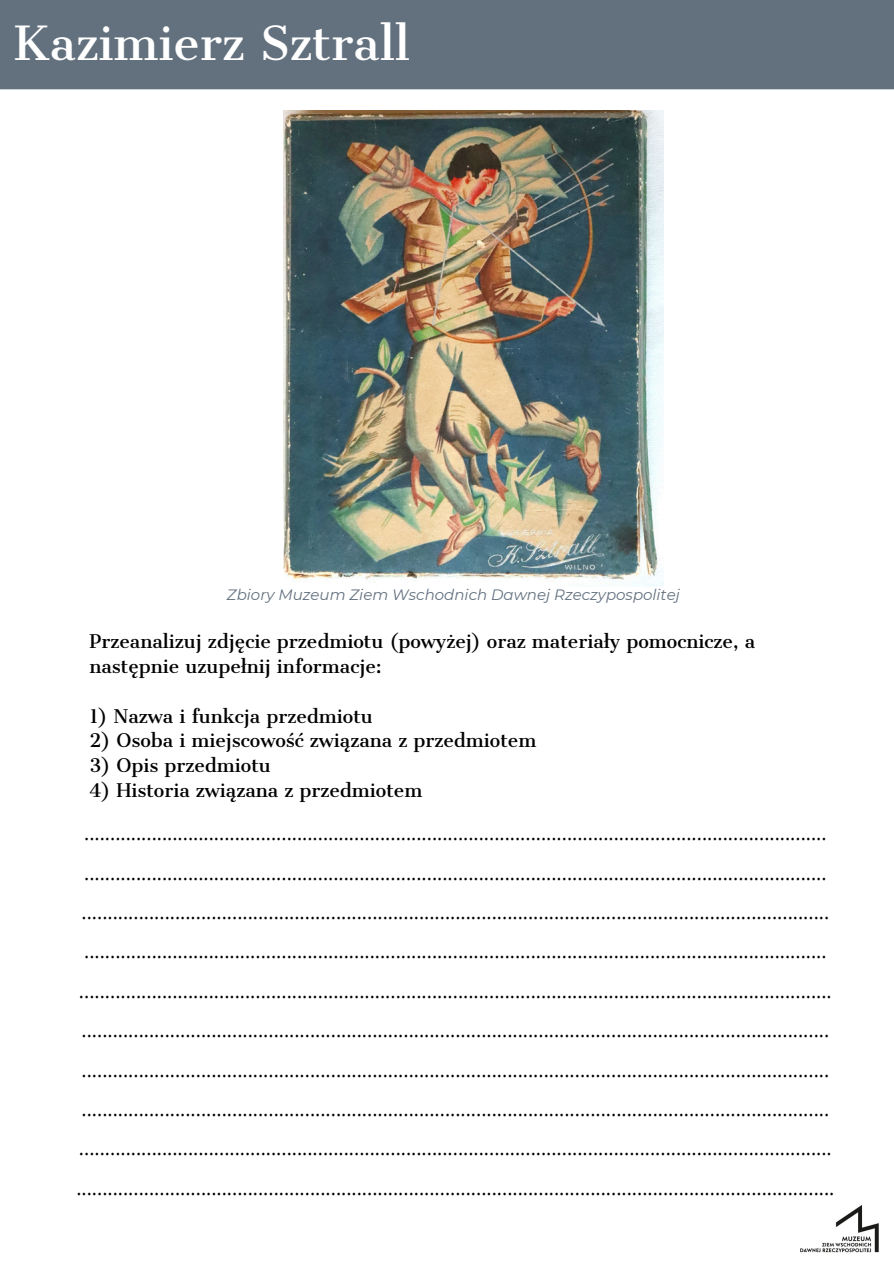
<style>
.page{position:relative;width:894px;height:1264px;background:#fff}
.page>*{position:absolute;margin:0;border:0;box-sizing:border-box;transform-origin:0 0}
.t1{font:45px "Cantata One";color:#fff}
.t2{font:19.5px "Open Sans";color:#000}
.t3{font:18px/24.8px "Cantata One";color:#000}
.t4{font:italic 15px "Montserrat";color:#63717f}
</style>
<div class="page">
<div style="left:0;top:0;width:893px;height:89px;background:#63717f"></div>
<img style="left:800px;top:1205px;width:79px;height:48px">
<img style="left:284px;top:111px;width:379px;height:475px">
<p class="t1" style="left:12px;top:16px;width:399px">Kazimierz Sztrall</p>
<h1 class="t4" style="left:227px;top:585px;width:454px">Zbiory Muzeum Ziem Wschodnich Dawnej Rzeczypospolitej</h1>
<p class="t3" style="left:89px;top:629px;width:667px">Przeanalizuj zdjęcie przedmiotu (powyżej) oraz materiały pomocnicze, a następnie uzupełnij informacje:</p>
<p class="t3" style="left:89px;top:703px;width:285px">1) Nazwa i funkcja przedmiotu</p>
<p class="t3" style="left:89px;top:728px;width:448px">2) Osoba i miejscowość związana z przedmiotem</p>
<p class="t3" style="left:89px;top:753px;width:183px">3) Opis przedmiotu</p>
<p class="t3" style="left:89px;top:778px;width:334px">4) Historia związana z przedmiotem</p>
<p class="t2" style="left:84px;top:819px;width:743px">...............................................................................................................................................</p>
<h2 class="t2" style="left:84px;top:858px;width:743px">...............................................................................................................................................</h2>
<h2 class="t2" style="left:82px;top:898px;width:749px">................................................................................................................................................</h2>
<p class="t2" style="left:84px;top:937px;width:743px">...............................................................................................................................................</p>
<p class="t2" style="left:79px;top:976px;width:754px">.................................................................................................................................................</p>
<p class="t2" style="left:82px;top:1016px;width:749px">................................................................................................................................................</p>
<p class="t2" style="left:82px;top:1055px;width:749px">................................................................................................................................................</p>
<p class="t2" style="left:82px;top:1095px;width:749px">................................................................................................................................................</p>
<p class="t2" style="left:79px;top:1134px;width:754px">.................................................................................................................................................</p>
<p class="t2" style="left:76px;top:1173px;width:759px">..................................................................................................................................................</p>
</div>
